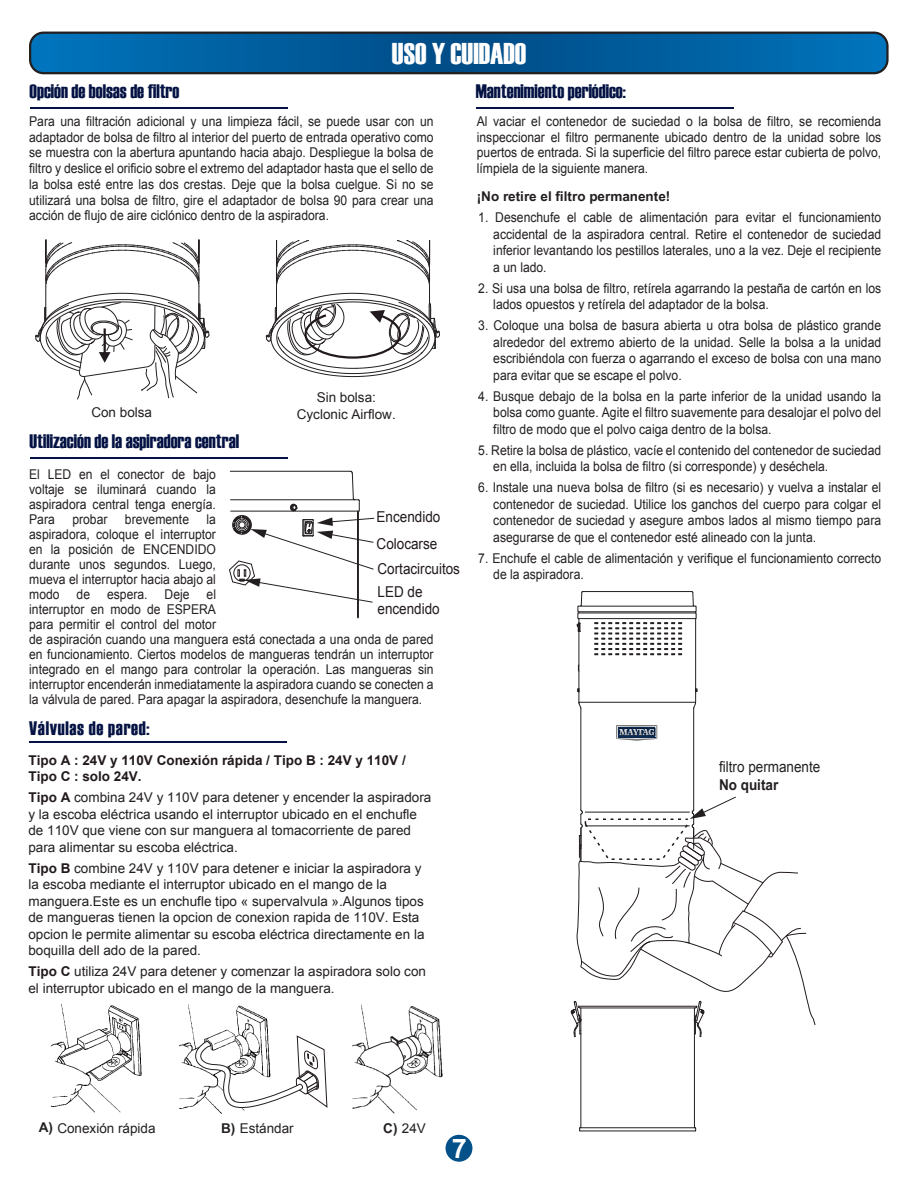
<style>
.page{position:relative;width:918px;height:1188px;background:#fff}
.page>*{position:absolute;margin:0;border:0;box-sizing:border-box;transform-origin:0 0}
.t1{font:30px "Haettenschweiler";color:#fff}
.t2{font:700 27px "Arial";color:#fff}
.t3{font:19.5px "Haettenschweiler";color:#041343}
.t4{font:19.5px "Haettenschweiler";letter-spacing:.035em;color:#041343}
.t5{font:15px/27px "Arial";color:#21191e;scale:.9 1}
.t6{font:15px "Arial";color:#231f20;scale:.9 1}
.t7{font:700 15px "Arial";color:#231f20;scale:.9 1}
.t8{font:13.5px/15px "Arial";color:#231f20;text-align:justify;scale:.9 1}
.t9{font:13.5px/16.5px "Arial";color:#231f20}
.t10{font:700 13.5px/16.5px "Arial";color:#21191e}
.t11{font:700 13.5px "Arial";color:#231f20}
.s1{font-weight:700;color:#21191e}
.s2{font-weight:700}
</style>
<div class="page">
<svg style="left:445px;top:1134px;width:28px;height:27px"></svg>
<div style="left:446px;top:1135px;width:26px;height:27px;background:#04518a;border-radius:50%"></div>
<svg style="left:29px;top:31px;width:851px;height:44px;background:#aeadad"></svg>
<svg style="left:30px;top:33px;width:856px;height:40px;background:#005fa0"></svg>
<div style="left:29px;top:32px;width:860px;height:42px;border:2px solid #231f20;border-radius:13px"></div>
<hr style="left:30px;top:457px;width:257px;height:2px;background:#041343">
<hr style="left:30px;top:107px;width:257px;height:2px;background:#041343">
<hr style="left:476px;top:107px;width:258px;height:2px;background:#041343">
<svg style="left:229px;top:471px;width:146px;height:148px"></svg>
<svg style="left:265px;top:239px;width:175px;height:138px"></svg>
<svg style="left:35px;top:239px;width:175px;height:161px"></svg>
<hr style="left:30px;top:741px;width:257px;height:2px;background:#041343">
<img style="left:50px;top:1003px;width:92px;height:110px">
<img style="left:179px;top:1004px;width:85px;height:105px">
<svg style="left:196px;top:1017px;width:132px;height:97px"></svg>
<img style="left:352px;top:1004px;width:90px;height:110px">
<svg style="left:368px;top:1015px;width:51px;height:62px"></svg>
<hr style="left:581px;top:1034px;width:1px;height:93px;background:#231f20">
<hr style="left:694px;top:1034px;width:1px;height:93px;background:#231f20">
<hr style="left:580px;top:1131px;width:115px;height:1px;background:#231f20">
<hr style="left:580px;top:1127px;width:115px;height:1px;background:#231f20">
<svg style="left:691px;top:591px;width:4px;height:15px"></svg>
<hr style="left:695px;top:612px;width:1px;height:77px;background:#231f20">
<hr style="left:579px;top:631px;width:1px;height:58px;background:#231f20">
<hr style="left:693px;top:708px;width:1px;height:102px;background:#231f20">
<hr style="left:581px;top:708px;width:1px;height:102px;background:#231f20">
<hr style="left:583px;top:591px;width:109px;height:1px;background:#231f20">
<svg style="left:576px;top:591px;width:7px;height:41px"></svg>
<svg style="left:577px;top:665px;width:120px;height:16px"></svg>
<svg style="left:577px;top:688px;width:5px;height:21px"></svg>
<svg style="left:693px;top:688px;width:5px;height:21px"></svg>
<hr style="left:579px;top:702px;width:117px;height:1px;background:#231f20">
<svg style="left:571px;top:796px;width:245px;height:241px"></svg>
<hr style="left:585px;top:812px;width:105px;height:1px;background:#231f20">
<hr style="left:585px;top:826px;width:105px;height:1px;background:#231f20">
<svg style="left:616px;top:725px;width:41px;height:16px"></svg>
<img style="left:619px;top:729px;width:15px;height:6px">
<svg style="left:594px;top:622px;width:88px;height:33px"></svg>
<svg style="left:578px;top:613px;width:118px;height:6px"></svg>
<svg style="left:578px;top:606px;width:118px;height:6px"></svg>
<h1 class="t1" style="left:392px;top:36px;width:136px">USO Y CUIDADO</h1>
<h3 class="t3" style="left:30px;top:80px;width:151px">Opción de bolsas de filtro</h3>
<h3 class="t3" style="left:476px;top:80px;width:152px">Mantenimiento periódico:</h3>
<p class="t8" style="left:29px;top:113px;width:451px;line-height:15.8px">Para una filtración adicional y una limpieza fácil, se puede usar con un adaptador de bolsa de filtro al interior del puerto de entrada operativo como se muestra con la abertura apuntando hacia abajo. Despliegue la bolsa de filtro y deslice el orificio sobre el extremo del adaptador hasta que el sello de la bolsa esté entre las dos crestas. Deje que la bolsa cuelgue. Si no se utilizará una bolsa de filtro, gire el adaptador de bolsa 90 para crear una acción de flujo de aire ciclónico dentro de la aspiradora.</p>
<p class="t8" style="left:477px;top:113px;width:451px;line-height:15.8px">Al vaciar el contenedor de suciedad o la bolsa de filtro, se recomienda inspeccionar el filtro permanente ubicado dentro de la unidad sobre los puertos de entrada. Si la superficie del filtro parece estar cubierta de polvo, límpiela de la siguiente manera.</p>
<p class="t11" style="left:477px;top:189px;width:195px">¡No retire el filtro permanente!</p>
<p class="t8" style="left:493px;top:209px;width:433px;line-height:16.5px;text-indent:-15px">1. Desenchufe el cable de alimentación para evitar el funcionamiento accidental de la aspiradora central. Retire el contenedor de suciedad inferior levantando los pestillos laterales, uno a la vez. Deje el recipiente a un lado.</p>
<p class="t8" style="left:493px;top:280px;width:432px;line-height:16.5px;text-indent:-15px">2. Si usa una bolsa de filtro, retírela agarrando la pestaña de cartón en los lados opuestos y retírela del adaptador de la bolsa.</p>
<p class="t8" style="left:493px;top:317px;width:432px;line-height:16.5px;text-indent:-15px">3. Coloque una bolsa de basura abierta u otra bolsa de plástico grande alrededor del extremo abierto de la unidad. Selle la bolsa a la unidad escribiéndola con fuerza o agarrando el exceso de bolsa con una mano para evitar que se escape el polvo.</p>
<p class="t8" style="left:493px;top:388px;width:432px;line-height:16.5px;text-indent:-15px">4. Busque debajo de la bolsa en la parte inferior de la unidad usando la bolsa como guante. Agite el filtro suavemente para desalojar el polvo del filtro de modo que el polvo caiga dentro de la bolsa.</p>
<p class="t8" style="left:493px;top:442px;width:432px;line-height:16.5px;text-indent:-15px">5. Retire la bolsa de plástico, vacíe el contenido del contenedor de suciedad en ella, incluida la bolsa de filtro (si corresponde) y deséchela.</p>
<p class="t8" style="left:493px;top:479px;width:433px;line-height:16.5px;text-indent:-15px">6. Instale una nueva bolsa de filtro (si es necesario) y vuelva a instalar el contenedor de suciedad. Utilice los ganchos del cuerpo para colgar el contenedor de suciedad y asegure ambos lados al mismo tiempo para asegurarse de que el contenedor esté alineado con la junta.</p>
<p class="t8" style="left:493px;top:550px;width:432px;line-height:16.5px;text-indent:-15px">7. Enchufe el cable de alimentación y verifique el funcionamiento correcto de la aspiradora.</p>
<p class="t9" style="left:297px;top:389px;width:101px;text-align:center">Sin bolsa:<br>Cyclonic Airflow.</p>
<p class="t9" style="left:91px;top:404px;width:62px">Con bolsa</p>
<h3 class="t3" style="left:30px;top:430px;width:211px">Utilización de la aspiradora central</h3>
<p class="t8" style="left:29px;top:467px;width:209px">El LED en el conector de bajo voltaje se iluminará cuando la aspiradora central tenga energía.<br>Para</p>
<p class="t5" style="left:377px;top:503px;width:72px">Encendido<br>Colocarse</p>
<p class="t5" style="left:378px;top:584px;width:71px;line-height:16.5px">LED de encendido</p>
<p class="t8" style="left:29px;top:512px;width:209px;text-indent:177px">la aspiradora, coloque el interruptor en la posición de ENCENDIDO durante unos segundos. Luego, mueva el interruptor hacia abajo al modo</p>
<p class="t8" style="left:72px;top:512px;width:41px">probar</p>
<p class="t8" style="left:125px;top:512px;width:73px">brevemente</p>
<p class="t5" style="left:378px;top:556px;width:93px">Cortacircuitos</p>
<p class="t8" style="left:29px;top:587px;width:451px;text-align:left;text-indent:177px">el<br>interruptor en modo de ESPERA<br>para permitir el control del motor<br>de aspiración cuando una manguera está conectada a una onda de pared en funcionamiento. Ciertos modelos de mangueras tendrán un interruptor integrado en el mango para controlar la operación. Las mangueras sin interruptor encenderán inmediatamente la aspiradora cuando se conecten a la válvula de pared. Para apagar la aspiradora, desenchufe la manguera.</p>
<p class="t8" style="left:77px;top:587px;width:17px">de</p>
<p class="t8" style="left:107px;top:587px;width:47px">espera.</p>
<p class="t8" style="left:165px;top:587px;width:29px">Deje</p>
<h3 class="t4" style="left:29px;top:717px;width:122px">Válvulas de pared:</h3>
<p class="t10" style="left:28px;top:752px;width:379px">Tipo A : 24V y 110V Conexión rápida / Tipo B : 24V y 110V /<br>Tipo C : solo 24V.</p>
<p class="t9" style="left:28px;top:789px;width:404px"><span class="s1">Tipo A</span> combina 24V y 110V para detener y encender la aspiradora y la escoba eléctrica usando el interruptor ubicado en el enchufle de 110V que viene con sur manguera al tomacorriente de pared para alimentar su escoba eléctrica.</p>
<p class="t9" style="left:28px;top:860px;width:398px"><span class="s1">Tipo B</span> combine 24V y 110V para detener e iniciar la aspiradora y la escoba mediante el interruptor ubicado en el mango de la manguera.Este es un enchufle tipo « supervalvula ».Algunos tipos de mangueras tienen la opcion de conexion rapida de 110V. Esta opcion le permite alimentar su escoba eléctrica directamente en la boquilla dell ado de la pared.</p>
<p class="t9" style="left:28px;top:963px;width:399px"><span class="s1">Tipo C</span> utiliza 24V para detener y comenzar la aspiradora solo con el interruptor ubicado en el mango de la manguera.</p>
<p class="t9" style="left:39px;top:1120px;width:118px"><span class="s2">A)</span> Conexión rápida</p>
<p class="t9" style="left:221px;top:1120px;width:74px"><span class="s2">B)</span> Estándar</p>
<p class="t9" style="left:383px;top:1120px;width:44px"><span class="s2">C)</span> 24V</p>
<h2 class="t2" style="left:452px;top:1133px;width:17px">7</h2>
<p class="t6" style="left:719px;top:757px;width:114px">filtro permanente</p>
<p class="t7" style="left:719px;top:776px;width:67px">No quitar</p>
</div>
